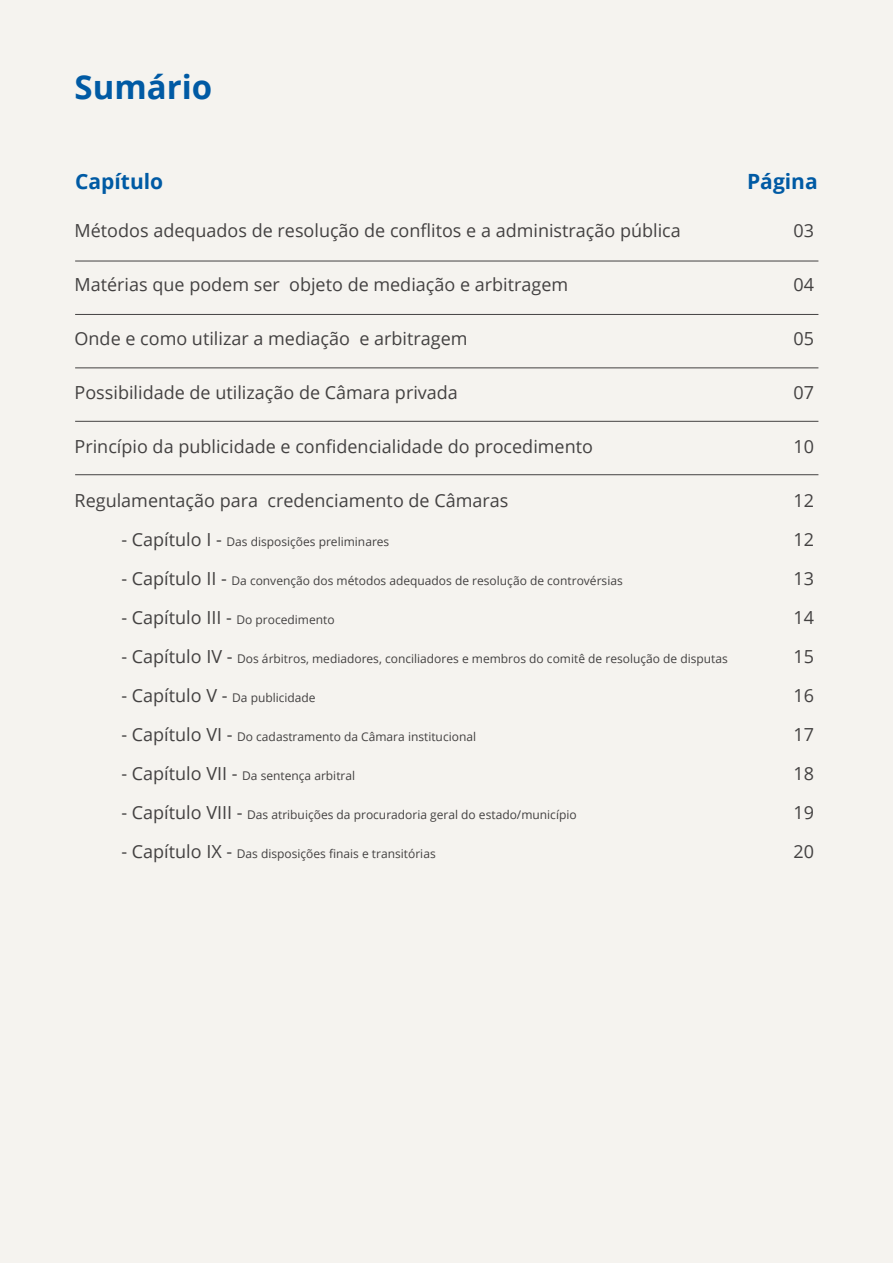
<style>
.page{position:relative;width:893px;height:1263px;background:#f5f3ef}
.page>*{position:absolute;margin:0;border:0;box-sizing:border-box;transform-origin:0 0}
.t1{font:700 33px "Open Sans";color:#005aa4}
.t2{font:700 21px "Open Sans";color:#005aa4}
.t3{font:18px/39px "Open Sans";color:#434141;text-align:justify}
.t4{font:12px "Open Sans";color:#434141}
.s1{font-size:18px}
</style>
<div class="page">
<hr style="left:75px;top:261px;width:743px;height:1px;background:#434141">
<hr style="left:75px;top:314px;width:743px;height:1px;background:#434141">
<hr style="left:75px;top:367px;width:743px;height:1px;background:#434141">
<hr style="left:75px;top:421px;width:743px;height:1px;background:#434141">
<hr style="left:75px;top:474px;width:743px;height:1px;background:#434141">
<h1 class="t1" style="left:75px;top:63px;width:139px">Sumário</h1>
<h2 class="t2" style="left:75px;top:167px;width:90px">Capítulo</h2>
<h2 class="t2" style="left:747px;top:167px;width:72px">Página</h2>
<h3 class="t3" style="left:75px;top:211px;width:608px">Métodos adequados de resolução de conflitos e a administração pública</h3>
<h3 class="t3" style="left:75px;top:265px;width:495px">Matérias que podem ser objeto de mediação e arbitragem</h3>
<h3 class="t3" style="left:75px;top:319px;width:394px">Onde e como utilizar a mediação e arbitragem</h3>
<h3 class="t3" style="left:75px;top:373px;width:385px">Possibilidade de utilização de Câmara privada</h3>
<h3 class="t3" style="left:75px;top:427px;width:520px">Princípio da publicidade e confidencialidade do procedimento</h3>
<h3 class="t3" style="left:75px;top:481px;width:435px">Regulamentação para credenciamento de Câmaras</h3>
<p class="t4" style="left:121px;top:534px;width:269px"><span class="s1">- Capítulo I -</span> Das disposições preliminares</p>
<p class="t4" style="left:121px;top:573px;width:503px"><span class="s1">- Capítulo II -</span> Da convenção dos métodos adequados de resolução de controvérsias</p>
<p class="t4" style="left:121px;top:612px;width:215px"><span class="s1">- Capítulo III -</span> Do procedimento</p>
<p class="t4" style="left:121px;top:651px;width:608px"><span class="s1">- Capítulo IV -</span> Dos árbitros, mediadores, conciliadores e membros do comitê de resolução de disputas</p>
<p class="t4" style="left:121px;top:690px;width:196px"><span class="s1">- Capítulo V -</span> Da publicidade</p>
<p class="t4" style="left:121px;top:729px;width:356px"><span class="s1">- Capítulo VI -</span> Do cadastramento da Câmara institucional</p>
<p class="t4" style="left:121px;top:768px;width:235px"><span class="s1">- Capítulo VII -</span> Da sentença arbitral</p>
<p class="t4" style="left:121px;top:807px;width:457px"><span class="s1">- Capítulo VIII -</span> Das atribuições da procuradoria geral do estado/município</p>
<p class="t4" style="left:121px;top:846px;width:316px"><span class="s1">- Capítulo IX -</span> Das disposições finais e transitórias</p>
<h3 class="t3" style="left:793px;top:211px;width:22px">03</h3>
<h3 class="t3" style="left:793px;top:265px;width:22px">04</h3>
<h3 class="t3" style="left:793px;top:319px;width:22px">05</h3>
<h3 class="t3" style="left:793px;top:373px;width:22px">07</h3>
<h3 class="t3" style="left:793px;top:427px;width:22px">10</h3>
<h3 class="t3" style="left:793px;top:481px;width:22px">12<br>12<br>13<br>14<br>15<br>16<br>17<br>18<br>19<br>20</h3>
</div>
